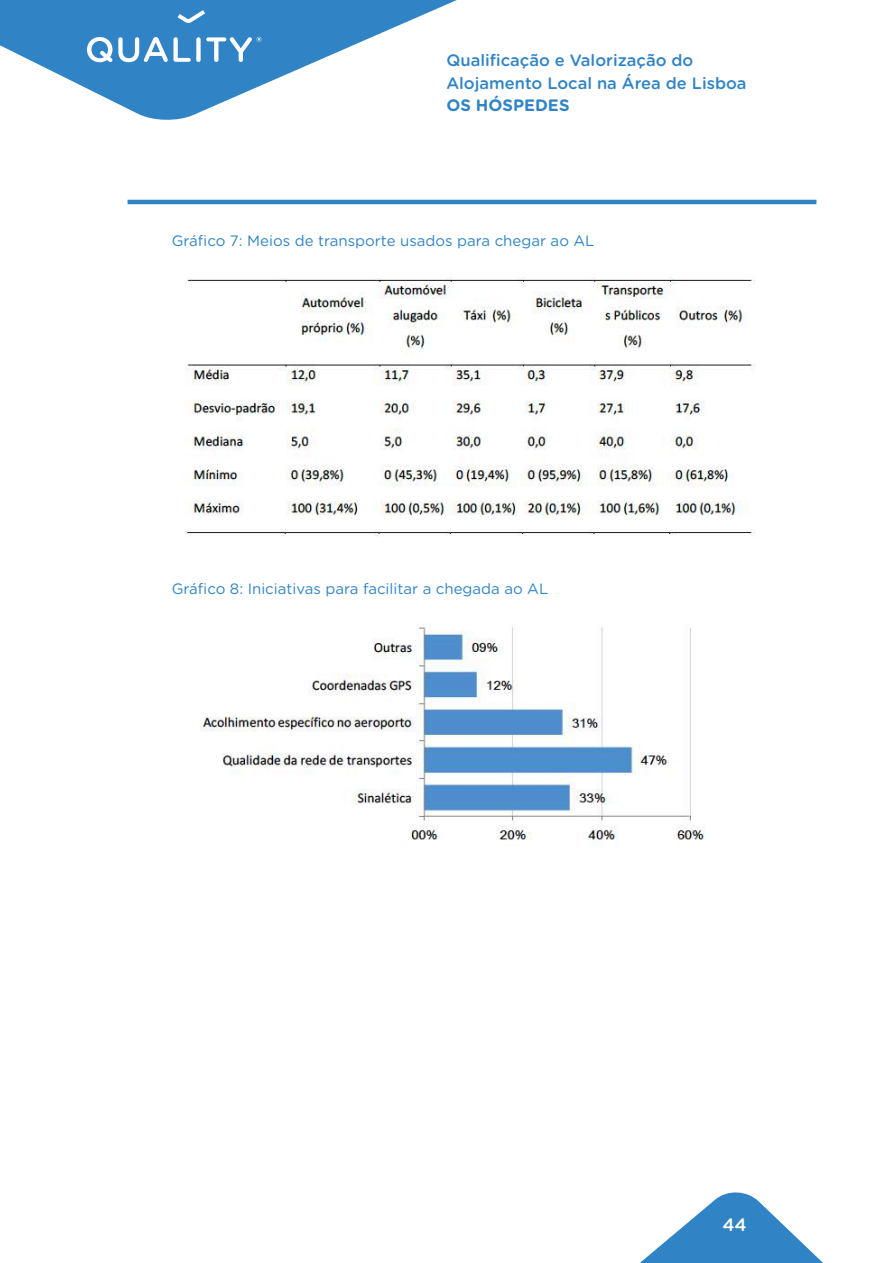
<style>
.page{position:relative;width:893px;height:1263px;background:#fff}
.page>*{position:absolute;margin:0;border:0;box-sizing:border-box;transform-origin:0 0}
.t1{font:500 18px "Gotham Rounded";color:#fff}
.t2{font:500 16.5px/22.5px "Gotham Rounded";color:#3084c5}
.t3{font:700 16.5px "Gotham Rounded";color:#3084c5}
.t4{font:15px "Gotham Rounded";color:#3084c5}
</style>
<div class="page">
<svg style="left:640px;top:1192px;width:183px;height:71px"></svg>
<svg style="left:0;top:0;width:457px;height:120px;fill:#3084c5"></svg>
<svg style="left:178px;top:10px;width:27px;height:13px"></svg>
<svg style="left:87px;top:37px;width:25px;height:25px"></svg>
<svg style="left:118px;top:37px;width:73px;height:25px"></svg>
<div style="left:196px;top:37px;width:5px;height:25px;background:#fff;border-radius:2px"></div>
<svg style="left:206px;top:37px;width:56px;height:25px"></svg>
<hr style="left:128px;top:200px;width:688px;height:4px;background:#3084c5">
<img style="left:185px;top:277px;width:571px;height:563px">
<p class="t2" style="left:446px;top:48px;width:302px">Qualificação e Valorização do<br>Alojamento Local na Área de Lisboa</p>
<p class="t3" style="left:446px;top:93px;width:125px">OS HÓSPEDES</p>
<p class="t4" style="left:172px;top:230px;width:424px">Gráfico 7: Meios de transporte usados para chegar ao AL</p>
<p class="t4" style="left:172px;top:578px;width:378px">Gráfico 8: Iniciativas para facilitar a chegada ao AL</p>
<p class="t1" style="left:722px;top:1211px;width:26px">44</p>
</div>
